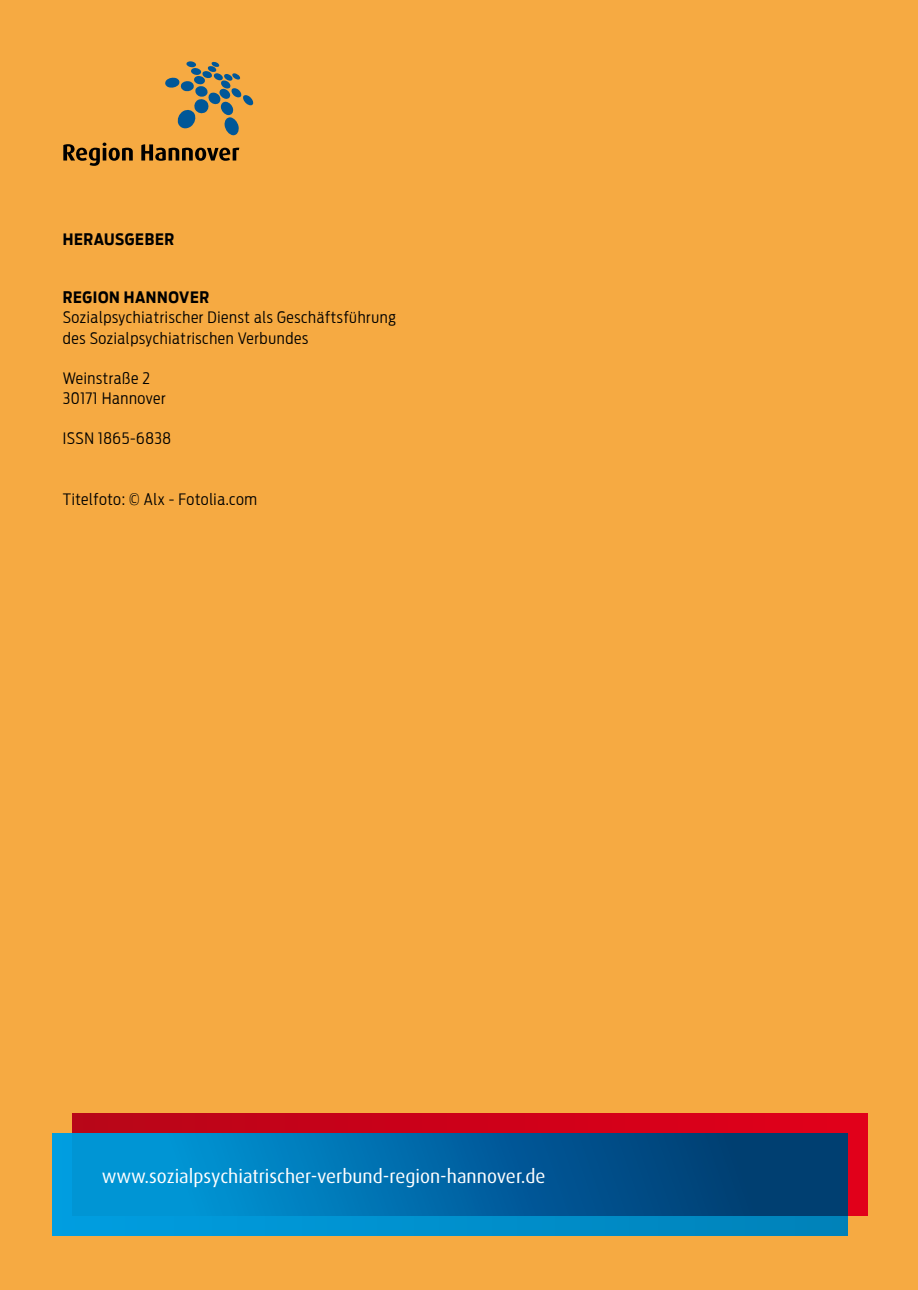
<style>
.page{position:relative;width:918px;height:1290px;background:#f6aa42}
.page>*{position:absolute;margin:0;border:0;box-sizing:border-box;transform-origin:0 0}
.t1{font:19.07px "Dax";color:#fff}
.t2{font:300 15.75px/20.1px "Antenna Cond";letter-spacing:.04em;color:#000}
.t3{font:700 15.75px "Antenna Cond";letter-spacing:.04em;color:#000}
.s1{font-weight:700}
</style>
<div class="page">
<div style="left:73px;top:1113px;width:794px;height:102px;background:linear-gradient(to right,#b90418,#e0001b)"></div>
<svg style="left:52px;top:1133px;width:795px;height:102px;background:#008fcc"></svg>
<div style="left:73px;top:1133px;width:774px;height:82px;background:linear-gradient(to right,#009de0,#003166)"></div>
<svg style="left:63px;top:143px;width:70px;height:23px"></svg>
<svg style="left:141px;top:144px;width:98px;height:17px"></svg>
<svg style="left:165px;top:61px;width:89px;height:74px"></svg>
<p class="t3" style="left:63px;top:230px;width:113px">HERAUSGEBER</p>
<p class="t2" style="left:63px;top:287px;width:335px"><span class="s1">REGION HANNOVER<br></span>Sozialpsychiatrischer Dienst als Geschäftsführung des Sozialpsychiatrischen Verbundes</p>
<p class="t2" style="left:63px;top:368px;width:104px">Weinstraße 2<br>30171 Hannover</p>
<p class="t2" style="left:63px;top:429px;width:110px">ISSN 1865-6838</p>
<p class="t2" style="left:63px;top:489px;width:196px">Titelfoto: © Alx - Fotolia.com</p>
<p class="t1" style="left:102px;top:1165px;width:445px">www.sozialpsychiatrischer-verbund-region-hannover.de</p>
</div>
